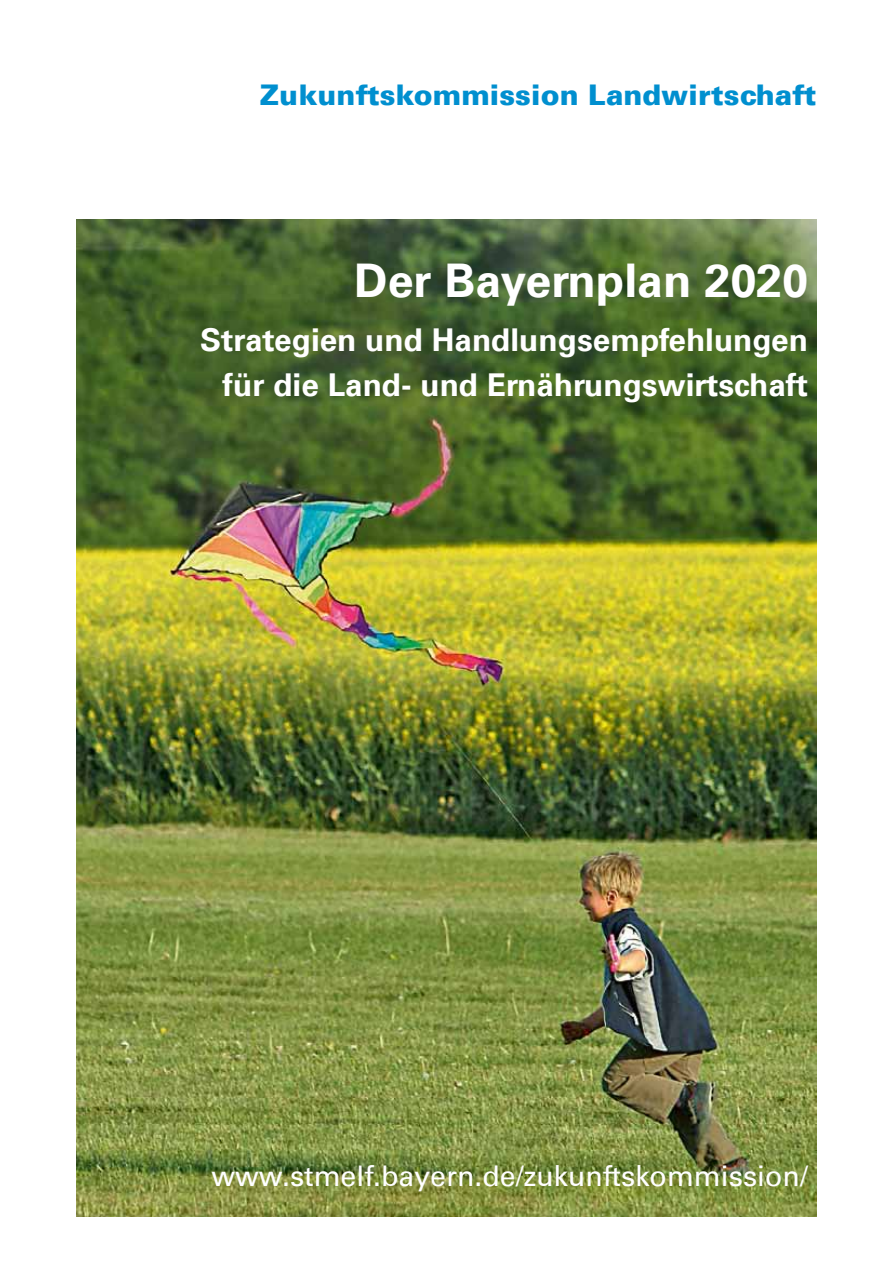
<style>
.page{position:relative;width:893px;height:1263px;background:#fff}
.page>*{position:absolute;margin:0;border:0;box-sizing:border-box;transform-origin:0 0}
.t1{font:700 46.5px "Univers";color:#fff}
.t2{font:700 31.5px/45px "Univers";color:#fff;text-align:right}
.t3{font:28.5px "Univers";color:#fff}
.t4{font:900 28.5px "Univers";color:#008fcf}
</style>
<div class="page">
<img style="left:77px;top:219px;width:739px;height:997px">
<p class="t4" style="left:260px;top:77px;width:558px">Zukunftskommission Landwirtschaft</p>
<h1 class="t1" style="left:354px;top:254px;width:455px">Der Bayernplan 2020</h1>
<p class="t2" style="left:200px;top:317px;width:609px">Strategien und Handlungsempfehlungen für die Land- und Ernährungswirtschaft</p>
<p class="t3" style="left:211px;top:1159px;width:598px">www.stmelf.bayern.de/zukunftskommission/</p>
</div>
